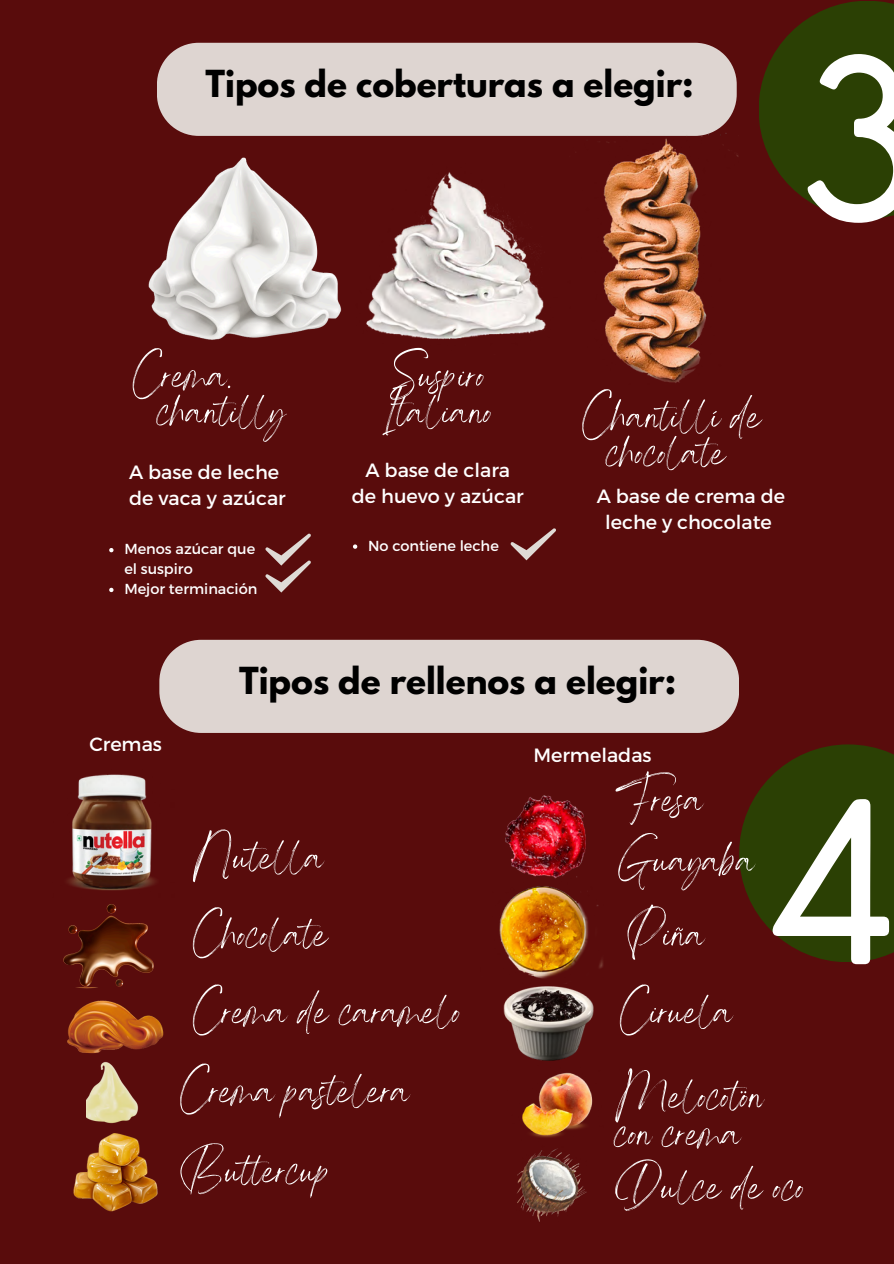
<style>
.page{position:relative;width:894px;height:1264px;background:#fff}
.page>*{position:absolute;margin:0;border:0;box-sizing:border-box;transform-origin:0 0}
.t1{font:222.15px "Coco Gothic Small Caps";color:#fff}
.t2{font:222.15px "Coco Gothic";color:#fff}
.t3{font:54px "Angella White";color:#fff}
.t4{font:700 33px "League Spartan";color:#000}
.t5{font:19.2px/25.8px "Montserrat";color:#fff;text-align:center}
.t6{font:14.55px/20px "Montserrat";color:#fff}
</style>
<div class="page">
<div style="left:0;top:0;width:893px;height:1263px;background:#590c0c"></div>
<div style="left:157px;top:43px;width:579px;height:93px;background:#ded5d1"></div>
<img style="left:148px;top:131px;width:218px;height:209px">
<img style="left:340px;top:144px;width:206px;height:196px">
<img style="left:569px;top:131px;width:169px;height:252px">
<div style="left:159px;top:639px;width:580px;height:94px;background:#ded5d1"></div>
<img style="left:67px;top:774px;width:89px;height:117px">
<img style="left:505px;top:795px;width:81px;height:80px">
<img style="left:499px;top:875px;width:104px;height:104px">
<img style="left:517px;top:1156px;width:69px;height:65px">
<img style="left:63px;top:904px;width:91px;height:83px">
<img style="left:67px;top:987px;width:97px;height:66px">
<img style="left:86px;top:1062px;width:53px;height:62px">
<img style="left:503px;top:986px;width:91px;height:74px">
<img style="left:73px;top:1133px;width:85px;height:79px">
<img style="left:522px;top:1060px;width:71px;height:96px">
<svg style="left:109px;top:548px;width:4px;height:4px"></svg>
<svg style="left:109px;top:587px;width:4px;height:5px"></svg>
<svg style="left:265px;top:533px;width:46px;height:59px"></svg>
<svg style="left:759px;top:1px;width:134px;height:217px;fill:#2b4004"></svg>
<svg style="left:739px;top:744px;width:154px;height:218px"></svg>
<svg style="left:353px;top:544px;width:4px;height:5px"></svg>
<svg style="left:510px;top:528px;width:46px;height:32px"></svg>
<p class="t4" style="left:205px;top:67px;width:489px">Tipos de coberturas a elegir:</p>
<p class="t1" style="left:800px;top:56px;width:120px">3</p>
<h2 class="t3" style="left:133px;top:341px;width:103px">Crema.</h2>
<h2 class="t3" style="left:158px;top:377px;width:129px">chantilly</h2>
<p class="t5" style="left:129px;top:458px;width:151px">A base de leche</p>
<p class="t5" style="left:129px;top:484px;width:158px">de vaca y azúcar</p>
<h3 class="t6" style="left:124px;top:538px;width:132px">Menos azúcar que el suspiro</h3>
<p class="t6" style="left:124px;top:578px;width:134px">Mejor terminación</p>
<p class="t3" style="left:389px;top:341px;width:98px">Suspiro</p>
<p class="t3" style="left:382px;top:377px;width:112px">Italiano</p>
<p class="t3" style="left:582px;top:382px;width:181px">Chantillí de</p>
<p class="t3" style="left:607px;top:418px;width:121px">chocolate</p>
<h1 class="t5" style="left:352px;top:456px;width:173px">A base de clara de huevo y azúcar</h1>
<h1 class="t5" style="left:596px;top:482px;width:190px">A base de crema de leche y chocolate</h1>
<p class="t6" style="left:368px;top:534px;width:132px">No contiene leche</p>
<h3 class="t5" style="left:89px;top:730px;width:74px">Cremas</h3>
<h1 class="t4" style="left:239px;top:664px;width:438px">Tipos de rellenos a elegir:</h1>
<h3 class="t5" style="left:533px;top:741px;width:120px">Mermeladas</h3>
<p class="t3" style="left:193px;top:823px;width:133px">Nutella</p>
<p class="t3" style="left:193px;top:900px;width:137px">Chocolate</p>
<p class="t3" style="left:193px;top:977px;width:270px">Crema de caramelo</p>
<p class="t3" style="left:180px;top:1056px;width:232px">Crema pastelera</p>
<p class="t3" style="left:180px;top:1136px;width:153px">But ercup</p>
<h1 class="t3" style="left:615px;top:765px;width:90px">Fresa</h1>
<h1 class="t3" style="left:615px;top:826px;width:142px">Guayaba</h1>
<h3 class="t3" style="left:626px;top:900px;width:80px">Piña</h3>
<h2 class="t3" style="left:619px;top:977px;width:115px">Ciruela</h2>
<p class="t2" style="left:761px;top:799px;width:139px">4</p>
<h1 class="t3" style="left:615px;top:1062px;width:150px">Melocotön</h1>
<h1 class="t3" style="left:615px;top:1099px;width:128px">con crema</h1>
<p class="t3" style="left:615px;top:1152px;width:192px">Dulce de oco</p>
</div>
